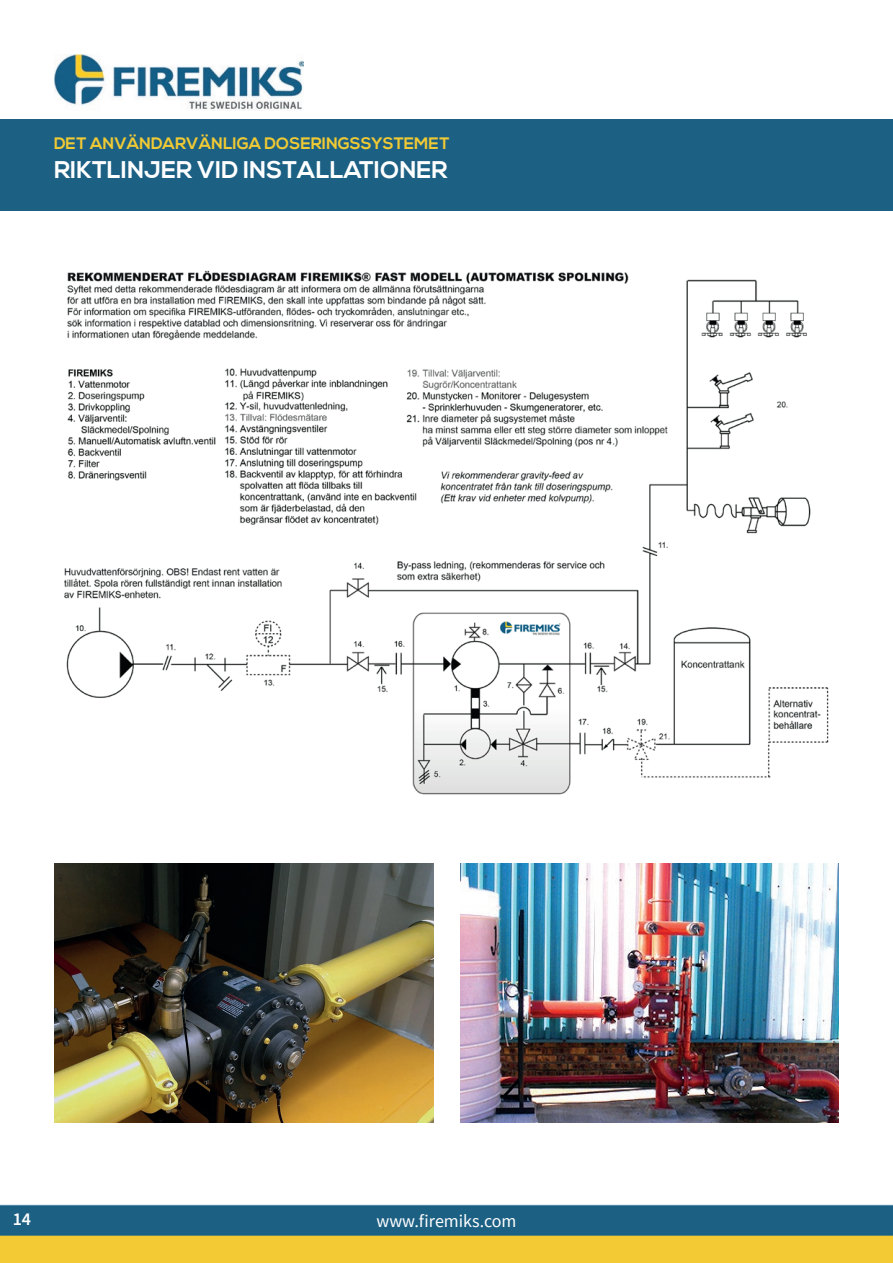
<style>
.page{position:relative;width:893px;height:1263px;background:#fff}
.page>*{position:absolute;margin:0;border:0;box-sizing:border-box;transform-origin:0 0}
.t1{font:700 24px "Nexa";color:#fff}
.t2{font:18px "Source Sans Pro";color:#fff}
.t3{font:600 18px "Source Sans Pro";color:#fff}
.t4{font:700 16.5px "Nexa";color:#f0ca34}
</style>
<div class="page">
<img style="left:0;top:1205px;width:893px;height:58px">
<img style="left:54px;top:54px;width:249px;height:57px">
<div style="left:0;top:119px;width:893px;height:91px;background:#1c6084"></div>
<img style="left:460px;top:863px;width:378px;height:260px">
<img style="left:54px;top:863px;width:380px;height:260px">
<img style="left:64px;top:270px;width:765px;height:525px">
<p class="t4" style="left:54px;top:134px;width:397px">DET ANVÄNDARVÄNLIGA DOSERINGSSYSTEMET</p>
<h1 class="t1" style="left:54px;top:156px;width:395px">RIKTLINJER VID INSTALLATIONER</h1>
<p class="t3" style="left:13px;top:1208px;width:20px">14</p>
<p class="t2" style="left:376px;top:1209px;width:142px">www.firemiks.com</p>
</div>
